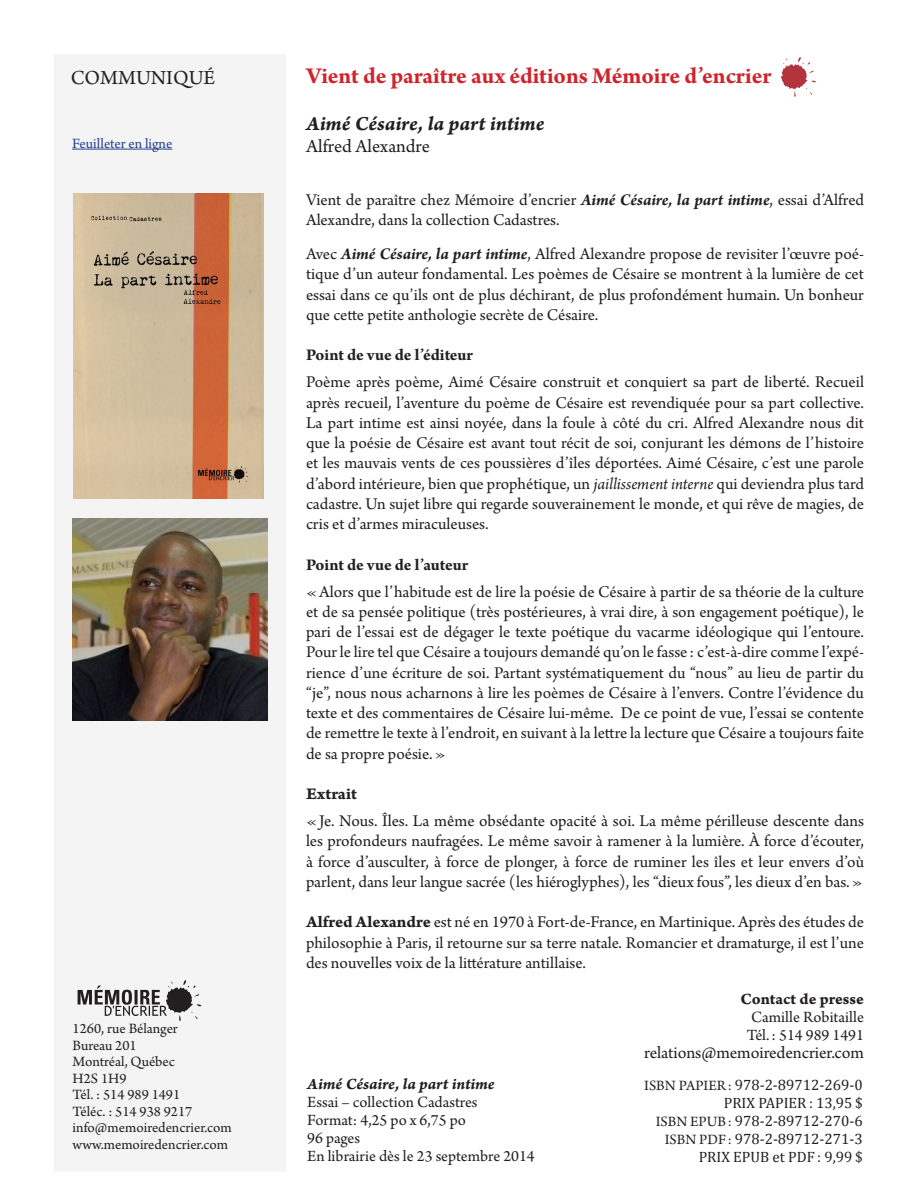
<style>
.page{position:relative;width:918px;height:1188px;background:#fff}
.page>*{position:absolute;margin:0;border:0;box-sizing:border-box;transform-origin:0 0}
.t1{font:700 24px "Arno Pro";letter-spacing:-.005em;color:#d1232a}
.t2{font:21px "Arno Pro Bold Italic Caption";letter-spacing:-.005em;color:#231f20}
.t3{font:21px "Arno Pro";color:#231f20}
.t4{font:19.5px "Arno Pro";color:#231f20}
.t5{font:18px "Arno Pro";letter-spacing:-.005em;color:#231f20}
.t6{font:17.25px/20.2px "Arno Pro";color:#231f20;text-align:justify}
.t7{font:700 17.25px "Arno Pro";color:#231f20}
.t8{font:17.25px "Arno Pro Bold Caption";color:#231f20}
.t9{font:16.5px/18px "Arno Pro";color:#231f20}
.t10{font:16.5px "Arno Pro Bold Italic Caption";letter-spacing:-.005em;color:#231f20}
.t11{font:16.5px "Arno Pro Bold Caption";color:#231f20}
.t12{font:15px/16.5px "Arno Pro";color:#231f20}
.t13{font:15px/18px "Cambria";color:#231f20;text-align:right}
.t14{font:15px "Arno Pro";color:#253f8e}
.s1{font-weight:700;font-style:italic}
.s2{font-style:italic}
.s3{font-family:"Arno Pro Bold Caption"}
.s4{font-family:"Arno Pro"}
</style>
<div class="page">
<div style="left:54px;top:55px;width:231px;height:1116px;background:#f4f4f4"></div>
<img style="left:782px;top:58px;width:33px;height:38px">
<svg style="left:78px;top:980px;width:123px;height:41px"></svg>
<img style="left:74px;top:193px;width:190px;height:306px">
<img style="left:72px;top:519px;width:195px;height:202px">
<hr style="left:72px;top:149px;width:100px;height:1px;background:#253f8e">
<p class="t3" style="left:71px;top:65px;width:146px">COMMUNIQUÉ</p>
<p class="t14" style="left:72px;top:135px;width:102px">Feuilleter en ligne</p>
<p class="t12" style="left:73px;top:1021px;width:161px">1260, rue Bélanger<br>Bureau 201<br>Montréal, Québec<br>H2S 1H9<br>Tél. : 514 989 1491<br>Téléc. : 514 938 9217 info@memoiredencrier.com www.memoiredencrier.com</p>
<h1 class="t1" style="left:306px;top:62px;width:467px">Vient de paraître aux éditions Mémoire d’encrier</h1>
<p class="t2" style="left:306px;top:110px;width:240px">Aimé Césaire, la part intime</p>
<p class="t4" style="left:306px;top:135px;width:125px">Alfred Alexandre</p>
<p class="t6" style="left:306px;top:191px;width:560px">Vient de paraître chez Mémoire d’encrier <span class="s1">Aimé Césaire, la part intime</span>, essai d’Alfred<br>Alexandre, dans la collection Cadastres.</p>
<p class="t6" style="left:306px;top:245px;width:560px">Avec <span class="s1">Aimé Césaire, la part intime</span>, Alfred Alexandre propose de revisiter l’œuvre poé&shy;tique d’un auteur fondamental. Les poèmes de Césaire se montrent à la lumière de cet essai dans ce qu’ils ont de plus déchirant, de plus profondément humain. Un bonheur que cette petite anthologie secrète de Césaire.</p>
<p class="t7" style="left:306px;top:345px;width:169px">Point de vue de l’éditeur</p>
<p class="t6" style="left:306px;top:373px;width:560px">Poème après poème, Aimé Césaire construit et conquiert sa part de liberté. Recueil après recueil, l’aventure du poème de Césaire est revendiquée pour sa part collective.<br>La part intime est ainsi noyée, dans la foule à côté du cri. Alfred Alexandre nous dit que la poésie de Césaire est avant tout récit de soi, conjurant les démons de l’histoire et les mauvais vents de ces poussières d’îles déportées. Aimé Césaire, c’est une parole d’abord intérieure, bien que prophétique, un <span class="s2">jaillissement interne</span> qui deviendra plus tard cadastre. Un sujet libre qui regarde souverainement le monde, et qui rêve de magies, de cris et d’armes miraculeuses.</p>
<p class="t7" style="left:306px;top:554px;width:164px">Point de vue de l’auteur</p>
<p class="t6" style="left:306px;top:582px;width:560px">«Alors que l’habitude est de lire la poésie de Césaire à partir de sa théorie de la culture et de sa pensée politique (très postérieures, à vrai dire, à son engagement poétique), le pari de l’essai est de dégager le texte poétique du vacarme idéologique qui l’entoure.<br>Pour le lire tel que Césaire a toujours demandé qu’on le fasse : c’est-à-dire comme l’expé&shy;rience d’une écriture de soi. Partant systématiquement du “nous” au lieu de partir du “je”, nous nous acharnons à lire les poèmes de Césaire à l’envers. Contre l’évidence du texte et des commentaires de Césaire lui-même. De ce point de vue, l’essai se contente de remettre le texte à l’endroit, en suivant à la lettre la lecture que Césaire a toujours faite de sa propre poésie.»</p>
<p class="t8" style="left:306px;top:783px;width:53px">Extrait</p>
<p class="t6" style="left:306px;top:812px;width:560px">«Je. Nous. Îles. La même obsédante opacité à soi. La même périlleuse descente dans les profondeurs naufragées. Le même savoir à ramener à la lumière. À force d’écouter, à force d’ausculter, à force de plonger, à force de ruminer les îles et leur envers d’où parlent, dans leur langue sacrée (les hiéroglyphes), les “dieux fous”, les dieux d’en bas.»</p>
<p class="t6" style="left:306px;top:913px;width:560px"><span class="s3">Alfred Alexandre</span> est né en 1970 à Fort-de-France, en Martinique. Après des études de philosophie à Paris, il retourne sur sa terre natale. Romancier et dramaturge, il est l’une des nouvelles voix de la littérature antillaise.</p>
<p class="t10" style="left:307px;top:1074px;width:189px">Aimé Césaire, la part intime</p>
<p class="t9" style="left:307px;top:1094px;width:229px">Essai – collection Cadastres<br>Format: 4,25 po x 6,75 po<br>96 pages<br>En librairie dès le 23 septembre 2014</p>
<p class="t11" style="left:740px;top:990px;width:125px">Contact de presse</p>
<p class="t9" style="left:747px;top:1009px;width:119px">Camille Robitaille<br>Tél.: 514 989 1491</p>
<p class="t5" style="left:644px;top:1043px;width:221px">relations@memoiredencrier.com</p>
<p class="t13" style="left:644px;top:1076px;width:220px"><span class="s4">ISBN PAPIER:</span> 978-2-89712-269-0<br>PRIX PAPIER : 13,95 $<br><span class="s4">ISBN EPUB:</span> 978-2-89712-270-6<br><span class="s4">ISBN PDF:</span> 978-2-89712-271-3<br>PRIX EPUB et PDF : 9,99 $</p>
</div>
